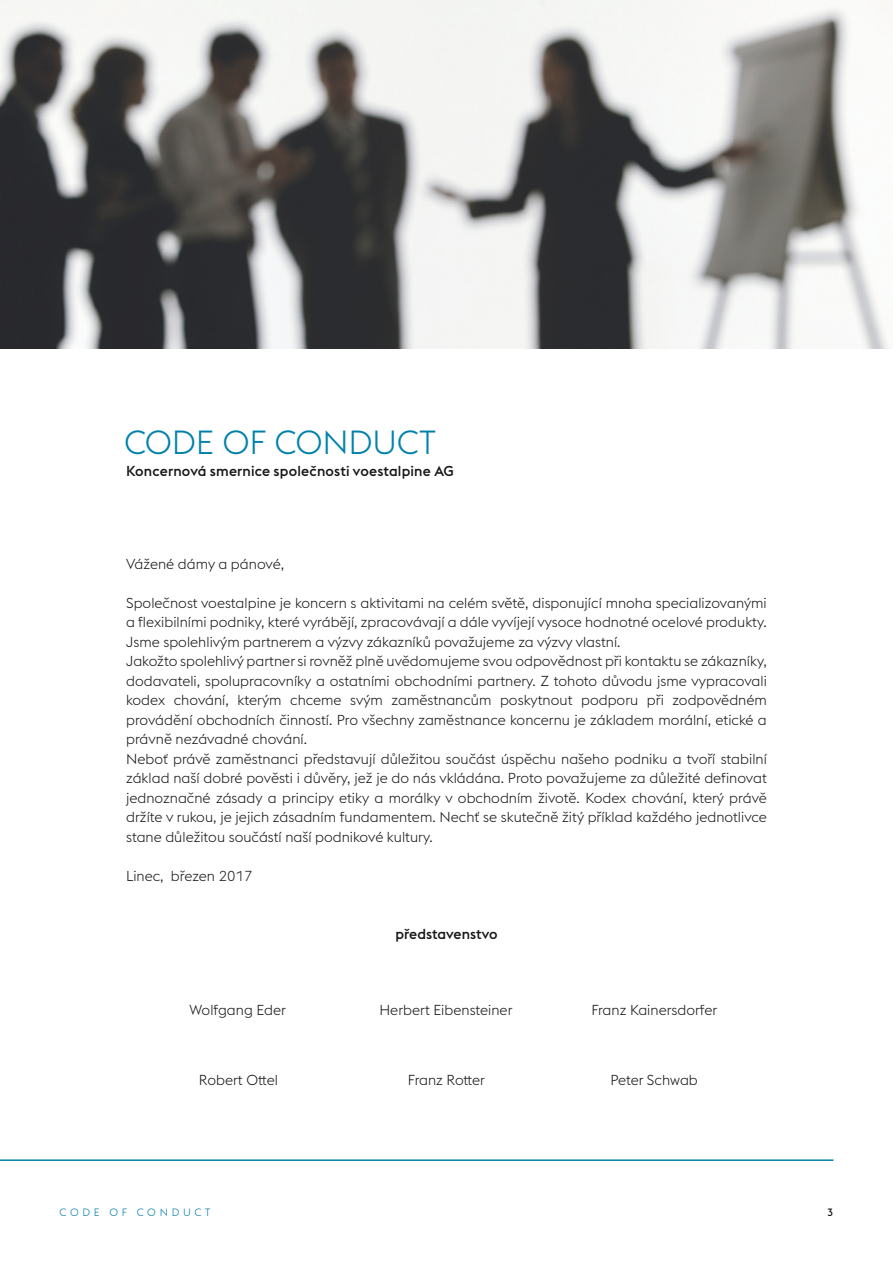
<style>
.page{position:relative;width:893px;height:1263px;background:#fff}
.page>*{position:absolute;margin:0;border:0;box-sizing:border-box;transform-origin:0 0}
.t1{font:300 33px "voestalpine";letter-spacing:-.005em;color:#0081ac}
.t2{font:300 14.25px/19.5px "voestalpine";color:#151616}
.t3{font:500 14.25px "voestalpine";letter-spacing:.01em;color:#151616}
.t4{font:300 10.5px "voestalpine";letter-spacing:.35em;color:#007da7}
.t5{font:500 10.5px "voestalpine";color:#151616}
</style>
<div class="page">
<hr style="left:0;top:1159px;width:833px;height:2px;background:#007da7">
<img style="left:0;top:0;width:893px;height:349px">
<h1 class="t1" style="left:124px;top:423px;width:313px">CODE OF CONDUCT</h1>
<p class="t3" style="left:126px;top:463px;width:329px">Koncernová smernice společnosti voestalpine AG</p>
<p class="t2" style="left:126px;top:554px;width:160px">Vážené dámy a pánové,</p>
<p class="t2" style="left:126px;top:593px;width:642px">Společnost voestalpine je koncern s aktivitami na celém světě, disponující mnoha specializovanými a flexibilními podniky, které vyrábějí, zpracovávají a dále vyvíjejí vysoce hodnotné ocelové produkty.<br>Jsme spolehlivým partnerem a výzvy zákazníků považujeme za výzvy vlastní.<br>Jakožto spolehlivý partner si rovněž plně uvědomujeme svou odpovědnost při kontaktu se zákazníky, dodavateli, spolupracovníky a ostatními obchodními partnery. Z tohoto důvodu jsme vypracovali kodex chování, kterým chceme svým zaměstnancům poskytnout podporu při zodpovědném provádění obchodních činností. Pro všechny zaměstnance koncernu je základem morální, etické a právně nezávadné chování.<br>Neboť právě zaměstnanci představují důležitou součást úspěchu našeho podniku a tvoří stabilní základ naší dobré pověsti i důvěry, jež je do nás vkládána. Proto považujeme za důležité definovat jednoznačné zásady a principy etiky a morálky v obchodním životě. Kodex chování, který právě držíte v rukou, je jejich zásadním fundamentem. Nechť se skutečně žitý příklad každého jednotlivce stane důležitou součástí naší podnikové kultury.</p>
<p class="t2" style="left:126px;top:866px;width:128px">Linec, březen 2017</p>
<p class="t2" style="left:189px;top:1000px;width:98px">Wolfgang Eder</p>
<p class="t2" style="left:199px;top:1071px;width:80px">Robert Ottel</p>
<p class="t3" style="left:395px;top:925px;width:103px">představenstvo</p>
<p class="t2" style="left:379px;top:1000px;width:134px">Herbert Eibensteiner</p>
<p class="t2" style="left:591px;top:1000px;width:127px">Franz Kainersdorfer</p>
<p class="t2" style="left:408px;top:1071px;width:79px">Franz Rotter</p>
<p class="t2" style="left:610px;top:1071px;width:89px">Peter Schwab</p>
<p class="t4" style="left:60px;top:1206px;width:152px">CODE OF CONDUCT</p>
<p class="t5" style="left:827px;top:1205px;width:8px">3</p>
</div>
